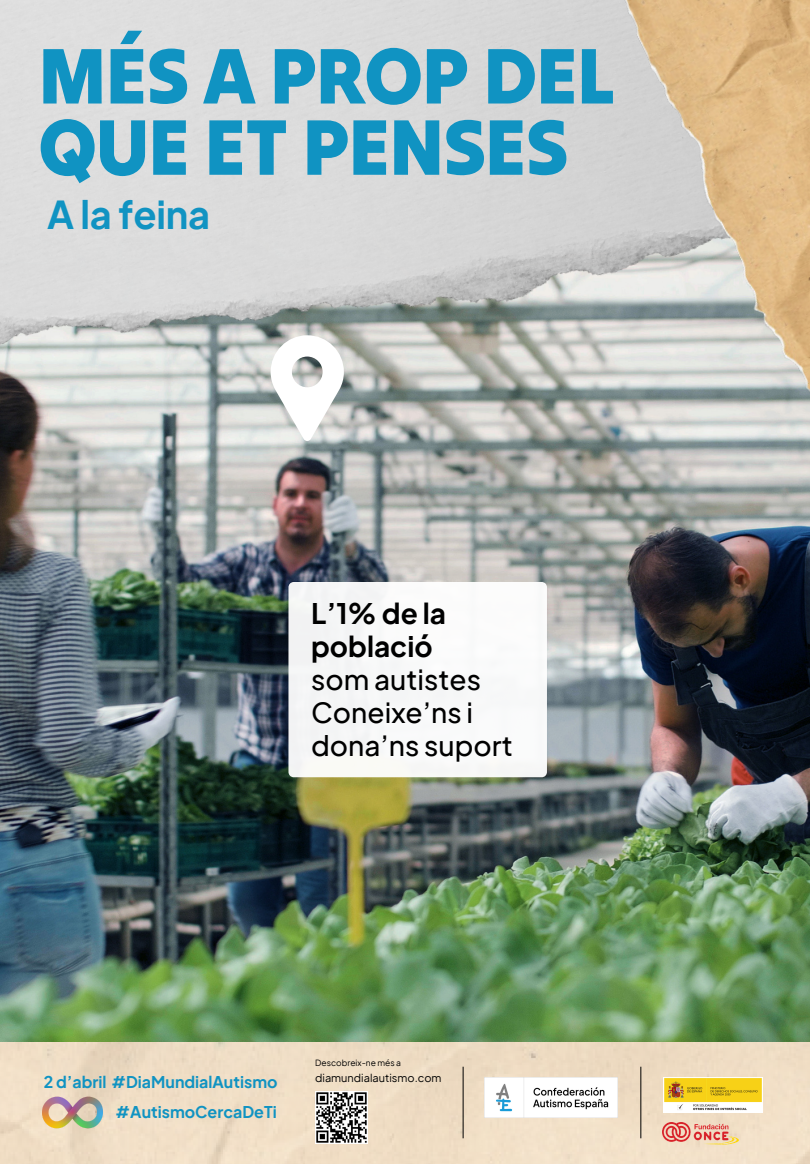
<style>
.page{position:relative;width:810px;height:1164px;background:#fff}
.page>*{position:absolute;margin:0;border:0;box-sizing:border-box;transform-origin:0 0}
.t1{font:80px/71.2px "Tilt Warp";letter-spacing:-.02em;color:#1093c2}
.t2{font:700 38px "Plus Jakarta Sans";letter-spacing:-.005em;color:#1093c2}
.t3{font:500 28px/33px "Plus Jakarta Sans";color:#000}
.t4{font:700 16px "Plus Jakarta Sans";color:#1093c2}
.t5{font:11px "Plus Jakarta Sans";color:#000}
.t6{font:8.5px "Plus Jakarta Sans";color:#000}
.s1{font-weight:700}
</style>
<div class="page">
<img style="left:0;top:475px;width:810px;height:568px">
<img style="left:0;top:0;width:547px;height:475px">
<img style="left:547px;top:0;width:263px;height:501px">
<svg style="left:271px;top:335px;width:73px;height:106px"></svg>
<svg style="left:288px;top:582px;width:259px;height:195px"></svg>
<div style="left:0;top:1043px;width:810px;height:121px;background:#f0dec5"></div>
<hr style="left:463px;top:1067px;width:1px;height:71px;background:#000">
<hr style="left:640px;top:1067px;width:1px;height:71px;background:#000">
<img style="left:42px;top:1088px;width:65px;height:49px">
<img style="left:484px;top:1078px;width:134px;height:39px">
<img style="left:664px;top:1078px;width:99px;height:35px">
<img style="left:315px;top:1091px;width:53px;height:53px">
<img style="left:662px;top:1123px;width:76px;height:22px">
<p class="t1" style="left:38px;top:39px;width:579px">MÉS A PROP DEL<br>QUE ET PENSES</p>
<h2 class="t2" style="left:47px;top:190px;width:165px">A la feina</h2>
<h1 class="t3" style="left:311px;top:596px;width:203px"><span class="s1">L’1% de la població<br></span>som autistes<br>Coneixe’ns i dona’ns suport</h1>
<p class="t6" style="left:315px;top:1057px;width:87px">Descobreix-ne més a</p>
<p class="t4" style="left:44px;top:1071px;width:235px">2 d’abril #DiaMundialAutismo</p>
<p class="t5" style="left:315px;top:1071px;width:128px">diamundialautismo.com</p>
<h4 class="t4" style="left:116px;top:1102px;width:163px">#AutismoCercaDeTi</h4>
</div>
